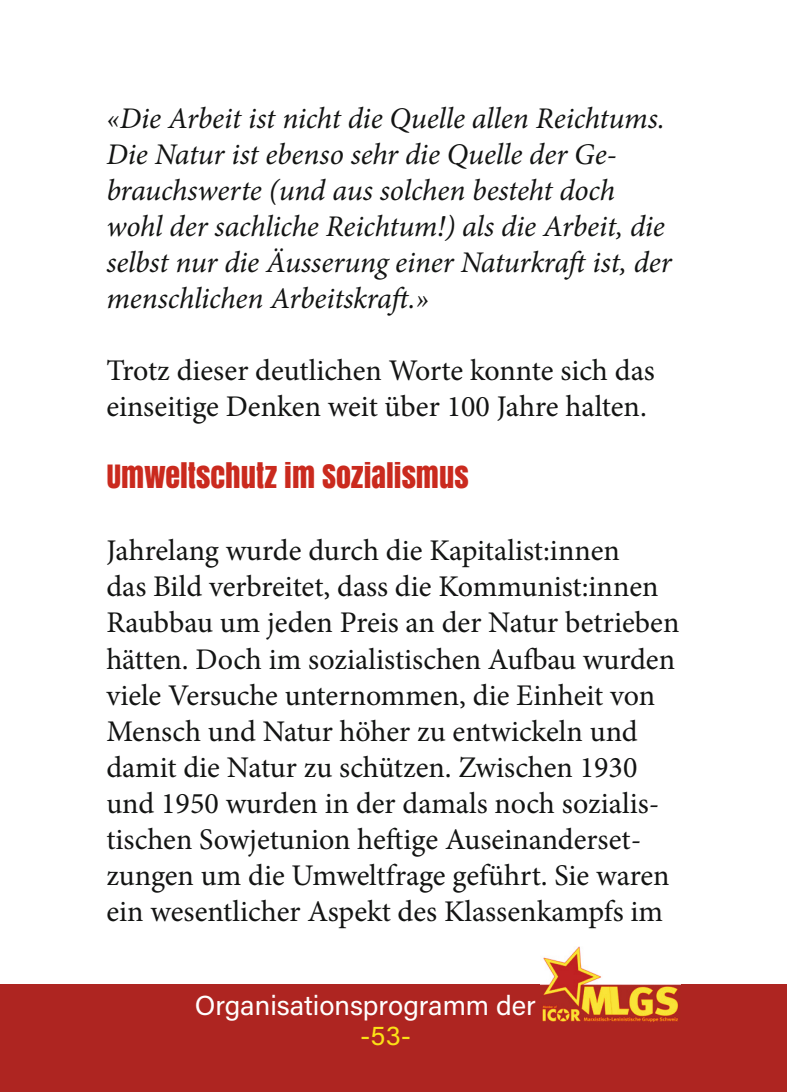
<style>
.page{position:relative;width:787px;height:1092px;background:#fff}
.page>*{position:absolute;margin:0;border:0;box-sizing:border-box;transform-origin:0 0}
.t1{font:30px/36px "Minion Pro";color:#131413}
.t2{font:italic 30px/36px "Minion Pro";letter-spacing:-.01em;color:#131413}
.t3{font:30px "Anton";color:#ca2a1e}
.t4{font:27.5px "Acumin Pro";color:#fff}
.t5{font:27.5px "Acumin Pro";color:#fbe116}
</style>
<div class="page">
<div style="left:0;top:984px;width:787px;height:107px;background:#ae2521"></div>
<img style="left:540px;top:946px;width:140px;height:76px">
<p class="t2" style="left:106px;top:100px;width:567px">«Die Arbeit ist nicht die Quelle allen Reichtums.<br>Die Natur ist ebenso sehr die Quelle der Ge&shy;brauchswerte (und aus solchen besteht doch wohl der sachliche Reichtum!) als die Arbeit, die selbst nur die Äusserung einer Naturkraft ist, der menschlichen Arbeitskraft.»</p>
<p class="t1" style="left:106px;top:353px;width:550px">Trotz dieser deutlichen Worte konnte sich das einseitige Denken weit über 100 Jahre halten.</p>
<p class="t3" style="left:106px;top:454px;width:364px">UMWELTSCHUTZ IM SOZIALISMUS</p>
<p class="t1" style="left:106px;top:533px;width:574px">Jahrelang wurde durch die Kapitalist:innen<br>das Bild verbreitet, dass die Kommunist:innen Raubbau um jeden Preis an der Natur betrieben hätten. Doch im sozialistischen Aufbau wurden viele Versuche unternommen, die Einheit von Mensch und Natur höher zu entwickeln und damit die Natur zu schützen. Zwischen 1930 und 1950 wurden in der damals noch sozialis&shy;tischen Sowjetunion heftige Auseinanderset&shy;zungen um die Umweltfrage geführt. Sie waren ein wesentlicher Aspekt des Klassenkampfs im</p>
<p class="t4" style="left:195px;top:986px;width:342px">Organisationsprogramm der</p>
<p class="t5" style="left:360px;top:1016px;width:53px">-53-</p>
</div>
